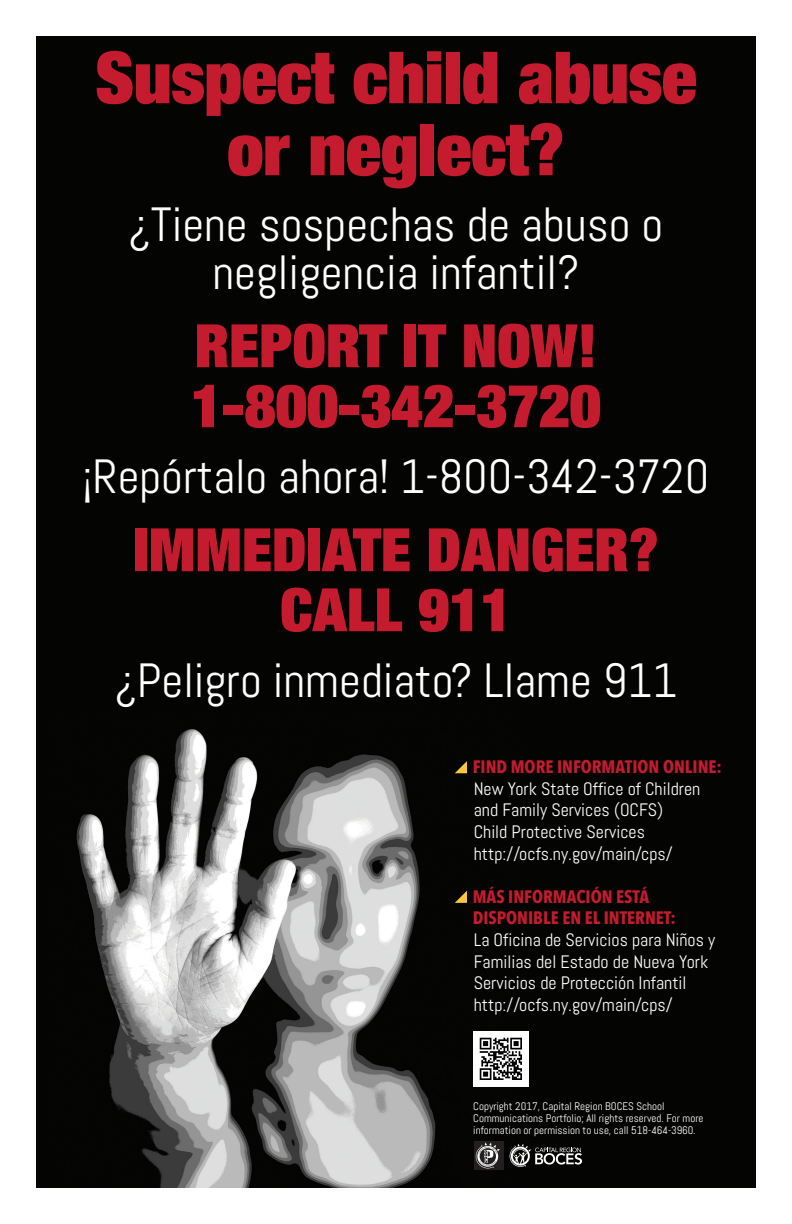
<style>
.page{position:relative;width:792px;height:1224px;background:#fff}
.page>*{position:absolute;margin:0;border:0;box-sizing:border-box;transform-origin:0 0}
.Headline{font:900 condensed 72px/72px "Helvetica Neue LT Std";color:#c41b2f;text-align:center}
.Second_text{font:900 condensed 60px/60px "Helvetica Neue LT Std";color:#c41b2f}
.Spanish_large{font:48px/48px "Abel";color:#fff;text-align:center}
.Small{font:18px/21.6px "Abel";color:#fff}
.subhead{font:700 18px/21.6px "Avenir Next Condensed";color:#c41b2f}
.disclaimer{font:11px/12px "Abel";color:#fff}
</style>
<div class="page">
<img style="left:36px;top:36px;width:720px;height:1152px">
<svg style="left:455px;top:761px;width:12px;height:12px"></svg>
<svg style="left:455px;top:891px;width:12px;height:12px"></svg>
<div style="left:474px;top:1141px;width:30px;height:29px;background:#231f20"></div>
<svg style="left:476px;top:1142px;width:24px;height:26px"></svg>
<svg style="left:510px;top:1144px;width:72px;height:23px;background:#515151"></svg>
<img style="left:473px;top:1031px;width:56px;height:55px">
<h1 class="Headline" style="left:95px;top:40px;width:603px">Suspect child abuse or neglect?</h1>
<h2 class="Spanish_large" style="left:129px;top:201px;width:536px">¿Tiene sospechas de abuso o negligencia infantil?</h2>
<h1 class="Second_text" style="left:191px;top:314px;width:411px">REPORT IT NOW!<br>1-800-342-3720</h1>
<h2 class="Spanish_large" style="left:83px;top:453px;width:628px">¡Repórtalo ahora! 1-800-342-3720</h2>
<h1 class="Second_text" style="left:133px;top:518px;width:527px;text-align:center">IMMEDIATE DANGER?<br>CALL 911</h1>
<h2 class="Spanish_large" style="left:115px;top:657px;width:564px">¿Peligro inmediato? Llame 911</h2>
<h3 class="subhead" style="left:473px;top:756px;width:251px">FIND MORE INFORMATION ONLINE:</h3>
<p class="Small" style="left:474px;top:778px;width:228px">New York State Office of Children and Family Services (OCFS)</p>
<p class="Small" style="left:474px;top:821px;width:173px">Child Protective Services</p>
<p class="Small" style="left:474px;top:843px;width:201px">http://ocfs.ny.gov/main/cps/</p>
<h3 class="subhead" style="left:473px;top:886px;width:205px">MÁS INFORMACIÓN ESTÁ<br>DISPONIBLE EN EL INTERNET:</h3>
<p class="Small" style="left:474px;top:929px;width:243px">La Oficina de Servicios para Niños y<br>Familias del Estado de Nueva York</p>
<p class="Small" style="left:474px;top:972px;width:214px">Servicios de Protección Infantil</p>
<p class="Small" style="left:474px;top:994px;width:201px">http://ocfs.ny.gov/main/cps/</p>
<p class="disclaimer" style="left:473px;top:1100px;width:232px">Copyright 2017, Capital Region BOCES School<br>Communications Portfolio; All rights reserved. For more information or permission to use, call 518-464-3960.</p>
</div>
